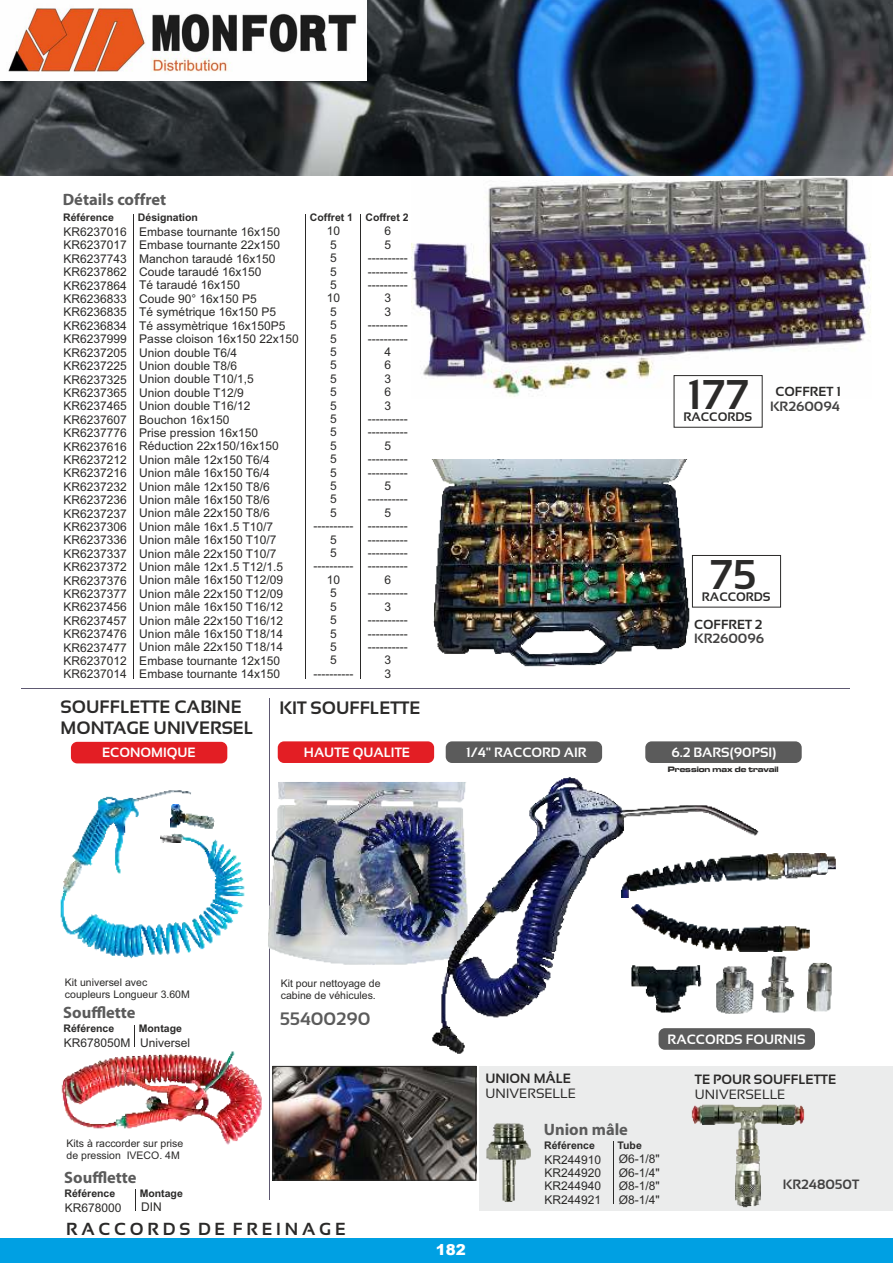
<style>
.page{position:relative;width:893px;height:1263px;background:#fff}
.page>*{position:absolute;margin:0;border:0;box-sizing:border-box;transform-origin:0 0}
.t1{font:700 41.55px "Sansation";color:#2b2a29}
.t2{font:700 18px/20.1px "Sansation";color:#2b2a29}
.t3{font:700 18px "Sansation";color:#5b5b5b}
.t4{font:700 17.55px "Sansation";letter-spacing:.22em;color:#2b2a29}
.t5{font:700 16.5px "Myriad Pro";color:#5b5b5b}
.t6{font:900 15px "Arial";color:#fff}
.t7{font:700 13.5px "Sansation";color:#fefefe}
.t8{font:700 13.5px "Sansation";color:#434242}
.t9{font:700 13.5px "Sansation";color:#2b2a29}
.t10{font:13.5px "Sansation";color:#2b2a29}
.t11{font:700 13.2px "Sansation";color:#2b2a29}
.t12{font:700 12.3px "Sansation";color:#2b2a29}
.t13{font:12px/13.4px "Arial";color:#2b2a29;text-align:justify}
.t14{font:10.5px/11.7px "Arial";color:#2b2a29}
.t15{font:700 10.5px "Arial";color:#2b2a29}
.t16{font:8.1px "Microgramma D Bold Exte";color:#2b2a29}
</style>
<div class="page">
<img style="left:274px;top:1068px;width:200px;height:110px">
<div style="left:272px;top:1066px;width:204px;height:114px;border:1px solid #2b2a29"></div>
<div style="left:479px;top:1065px;width:414px;height:145px;background:#ebecec"></div>
<img style="left:411px;top:177px;width:460px;height:222px">
<div style="left:674px;top:375px;width:89px;height:53px;border:1px solid #2b2a29"></div>
<div style="left:692px;top:555px;width:89px;height:52px;border:1px solid #2b2a29"></div>
<img style="left:431px;top:459px;width:262px;height:208px">
<hr style="left:133px;top:214px;width:1px;height:464px;background:#2b2a29">
<hr style="left:305px;top:214px;width:1px;height:464px;background:#2b2a29">
<hr style="left:360px;top:214px;width:1px;height:464px;background:#2b2a29">
<svg style="left:134px;top:1025px;width:1px;height:22px"></svg>
<svg style="left:135px;top:1189px;width:1px;height:22px"></svg>
<hr style="left:613px;top:1141px;width:1px;height:62px;background:#2b2a29">
<img style="left:686px;top:1104px;width:124px;height:107px">
<img style="left:486px;top:1123px;width:45px;height:79px">
<hr style="left:21px;top:688px;width:829px;height:1px;background:#5e5971">
<hr style="left:269px;top:698px;width:1px;height:501px;background:#5e5971">
<img style="left:61px;top:1051px;width:201px;height:94px">
<img style="left:60px;top:790px;width:185px;height:169px">
<img style="left:170px;top:805px;width:45px;height:24px">
<img style="left:64px;top:863px;width:18px;height:29px">
<img style="left:160px;top:833px;width:23px;height:10px">
<img style="left:268px;top:782px;width:85px;height:183px">
<img style="left:353px;top:777px;width:406px;height:277px">
<img style="left:621px;top:853px;width:215px;height:44px">
<img style="left:632px;top:903px;width:178px;height:49px">
<div style="left:278px;top:741px;width:156px;height:22px;background:#e31e24;border-radius:6px"></div>
<div style="left:446px;top:741px;width:156px;height:22px;background:#5b5b5b;border-radius:6px"></div>
<div style="left:645px;top:741px;width:157px;height:22px;background:#5b5b5b;border-radius:6px"></div>
<div style="left:659px;top:1028px;width:156px;height:22px;background:#5b5b5b;border-radius:6px"></div>
<div style="left:71px;top:742px;width:156px;height:21px;background:#e31e24;border-radius:6px"></div>
<img style="left:631px;top:956px;width:201px;height:59px">
<img style="left:0;top:0;width:893px;height:176px">
<div style="left:0;top:1238px;width:893px;height:25px;background:#00a0e3"></div>
<img style="left:66px;top:147px;width:466px;height:19px">
<img style="left:0;top:0;width:366px;height:80px">
<h3 class="t5" style="left:63px;top:193px;width:105px">Détails coffret</h3>
<p class="t15" style="left:63px;top:213px;width:52px">Référence</p>
<p class="t15" style="left:138px;top:213px;width:62px">Désignation</p>
<p class="t15" style="left:310px;top:213px;width:100px">Coffret 1 Coffret 2</p>
<p class="t13" style="left:63px;top:226px;width:65px">KR6237016<br>KR6237017<br>KR6237743<br>KR6237862<br>KR6237864<br>KR6236833<br>KR6236835<br>KR6236834<br>KR6237999<br>KR6237205<br>KR6237225<br>KR6237325<br>KR6237365<br>KR6237465<br>KR6237607<br>KR6237776<br>KR6237616<br>KR6237212<br>KR6237216<br>KR6237232<br>KR6237236<br>KR6237237<br>KR6237306<br>KR6237336<br>KR6237337<br>KR6237372<br>KR6237376<br>KR6237377<br>KR6237456<br>KR6237457<br>KR6237476<br>KR6237477<br>KR6237012<br>KR6237014</p>
<p class="t13" style="left:139px;top:226px;width:161px;text-align:left">Embase tournante 16x150<br>Embase tournante 22x150<br>Manchon taraudé 16x150<br>Coude taraudé 16x150<br>Té taraudé 16x150<br>Coude 90° 16x150 P5<br>Té symétrique 16x150 P5<br>Té assymètrique 16x150P5<br>Passe cloison 16x150 22x150<br>Union double T6/4<br>Union double T8/6<br>Union double T10/1,5<br>Union double T12/9<br>Union double T16/12<br>Bouchon 16x150<br>Prise pression 16x150<br>Réduction 22x150/16x150<br>Union mâle 12x150 T6/4<br>Union mâle 16x150 T6/4<br>Union mâle 12x150 T8/6<br>Union mâle 16x150 T8/6<br>Union mâle 22x150 T8/6<br>Union mâle 16x1.5 T10/7<br>Union mâle 16x150 T10/7<br>Union mâle 22x150 T10/7<br>Union mâle 12x1.5 T12/1.5<br>Union mâle 16x150 T12/09<br>Union mâle 22x150 T12/09<br>Union mâle 16x150 T16/12<br>Union mâle 22x150 T16/12<br>Union mâle 16x150 T18/14<br>Union mâle 22x150 T18/14<br>Embase tournante 12x150<br>Embase tournante 14x150</p>
<p class="t13" style="left:313px;top:225px;width:41px;text-align:center">10<br>5<br>5<br>5<br>5<br>10<br>5<br>5<br>5<br>5<br>5<br>5<br>5<br>5<br>5<br>5<br>5<br>5<br>5<br>5<br>5<br>5 ----------<br>5<br>5 ----------<br>10<br>5<br>5<br>5<br>5<br>5<br>5 ----------</p>
<p class="t13" style="left:368px;top:225px;width:41px;text-align:center">6<br>5 ---------- ---------- ----------<br>3<br>3 ---------- ----------<br>4<br>6<br>3<br>6<br>3 ---------- ----------<br>5 ---------- ----------<br>5 ----------<br>5 ---------- ---------- ---------- ----------<br>6 ----------<br>3 ---------- ---------- ----------<br>3<br>3</p>
<h2 class="t2" style="left:61px;top:699px;width:194px">SOUFFLETTE CABINE<br>MONTAGE UNIVERSEL</h2>
<h2 class="t2" style="left:279px;top:699px;width:142px">KIT SOUFFLETTE</h2>
<h1 class="t1" style="left:687px;top:379px;width:63px">177</h1>
<p class="t12" style="left:684px;top:412px;width:70px">RACCORDS</p>
<p class="t11" style="left:775px;top:386px;width:67px">COFFRET 1</p>
<p class="t8" style="left:770px;top:401px;width:71px">KR260094</p>
<h1 class="t1" style="left:709px;top:559px;width:49px">75</h1>
<p class="t12" style="left:702px;top:592px;width:70px">RACCORDS</p>
<p class="t11" style="left:694px;top:620px;width:70px">COFFRET 2</p>
<p class="t8" style="left:694px;top:633px;width:71px">KR260096</p>
<p class="t7" style="left:102px;top:747px;width:95px">ECONOMIQUE</p>
<p class="t7" style="left:304px;top:747px;width:108px">HAUTE QUALITE</p>
<p class="t7" style="left:466px;top:747px;width:122px">1/4" RACCORD AIR</p>
<p class="t7" style="left:671px;top:747px;width:106px">6.2 BARS(90PSI)</p>
<p class="t16" style="left:668px;top:765px;width:112px">Pression max de travail</p>
<p class="t14" style="left:65px;top:977px;width:126px">Kit universel avec coupleurs Longueur 3.60M</p>
<p class="t14" style="left:281px;top:978px;width:101px">Kit pour nettoyage de cabine de véhicules.</p>
<h3 class="t5" style="left:63px;top:1006px;width:74px">Soufflette</h3>
<p class="t15" style="left:64px;top:1025px;width:52px">Référence</p>
<p class="t13" style="left:64px;top:1037px;width:68px">KR678050M</p>
<p class="t15" style="left:139px;top:1025px;width:45px">Montage</p>
<p class="t13" style="left:140px;top:1037px;width:52px">Universel</p>
<p class="t14" style="left:67px;top:1138px;width:118px">Kits à raccorder sur prise de pression IVECO. 4M</p>
<h3 class="t5" style="left:64px;top:1170px;width:74px">Soufflette</h3>
<p class="t15" style="left:65px;top:1189px;width:52px">Référence</p>
<p class="t13" style="left:65px;top:1202px;width:58px">KR678000</p>
<p class="t15" style="left:140px;top:1189px;width:45px">Montage</p>
<p class="t13" style="left:141px;top:1201px;width:22px">DIN</p>
<h2 class="t3" style="left:280px;top:1012px;width:92px">55400290</h2>
<h3 class="t4" style="left:66px;top:1222px;width:281px">RACCORDS DE FREINAGE</h3>
<p class="t6" style="left:436px;top:1239px;width:32px">182</p>
<p class="t7" style="left:668px;top:1034px;width:139px">RACCORDS FOURNIS</p>
<p class="t9" style="left:485px;top:1073px;width:87px">UNION MÂLE</p>
<p class="t10" style="left:485px;top:1088px;width:92px">UNIVERSELLE</p>
<h3 class="t5" style="left:544px;top:1122px;width:86px">Union mâle</h3>
<p class="t15" style="left:544px;top:1141px;width:52px">Référence</p>
<p class="t15" style="left:617px;top:1141px;width:26px">Tube</p>
<p class="t13" style="left:544px;top:1154px;width:58px">KR244910<br>KR244920<br>KR244940<br>KR244921</p>
<p class="t13" style="left:619px;top:1153px;width:42px">Ø6-1/8" Ø6-1/4" Ø8-1/8" Ø8-1/4"</p>
<p class="t9" style="left:695px;top:1074px;width:143px">TE POUR SOUFFLETTE</p>
<p class="t10" style="left:695px;top:1089px;width:92px">UNIVERSELLE</p>
<p class="t8" style="left:783px;top:1179px;width:78px">KR248050T</p>
</div>
